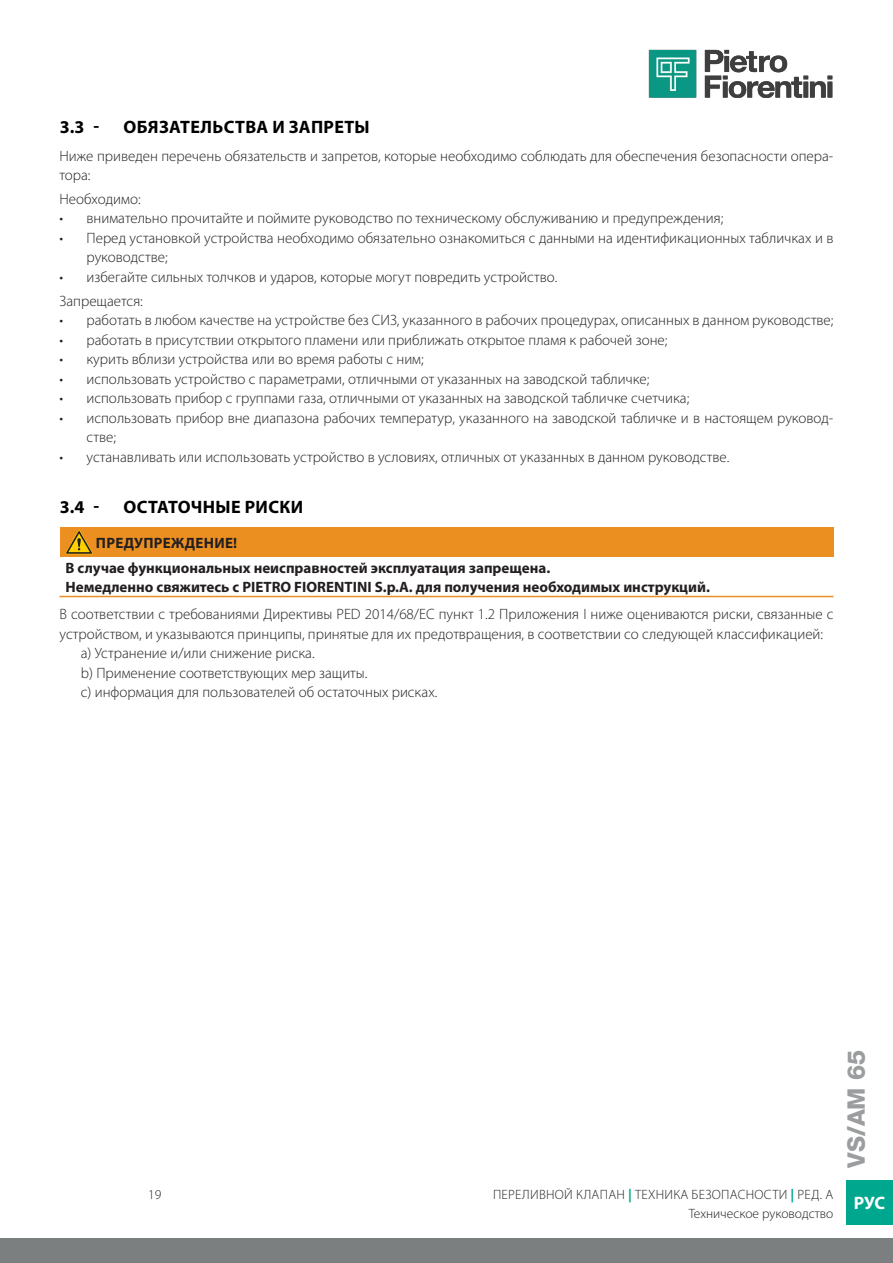
<style>
.page{position:relative;width:893px;height:1263px;background:#fff}
.page>*{position:absolute;margin:0;border:0;box-sizing:border-box;transform-origin:0 0}
.t1{font:800 24px "Helvetica Neue LT Pro";color:#9b9d9e}
.t2{font:700 18px "Myriad Pro";letter-spacing:.02em;color:#000}
.t3{font:700 18px "Myriad Pro";color:#fff}
.Corpo_Testo_Helvetica_Neue_LT_Pro_45_Lig{font:300 15px/19.5px "Myriad Pro";color:#231f20}
.Helvetica_Neue_LT_Pro_75_Bold_10_Sx_Nero{font:700 15px "Myriad Pro";color:#231f20}
.Helvetica_Neue_LT_Pro_75_Bold_10_Sx_AVVE{font:700 15px "Myriad Pro";letter-spacing:.02em;color:#231f20}
.t4{font:300 13.5px "Myriad Pro";letter-spacing:.02em;color:#231f20}
.t5{font:300 13.5px "Myriad Pro";color:#231f20}
.s1{font-weight:700;color:#00a78f}
</style>
<div class="page">
<img style="left:648px;top:49px;width:185px;height:49px">
<div style="left:0;top:1238px;width:893px;height:25px;background:#7c7f80"></div>
<div style="left:846px;top:1180px;width:47px;height:45px;background:#00a78f"></div>
<div style="left:60px;top:527px;width:773px;height:30px;background:#ec8f21"></div>
<hr style="left:60px;top:596px;width:773px;height:1px;background:#ec8f21">
<svg style="left:66px;top:530px;width:27px;height:24px"></svg>
<p class="t2" style="left:60px;top:115px;width:41px">3.3 -</p>
<p class="t2" style="left:123px;top:115px;width:248px">ОБЯЗАТЕЛЬСТВА И ЗАПРЕТЫ</p>
<p class="Corpo_Testo_Helvetica_Neue_LT_Pro_45_Lig" style="left:60px;top:146px;width:775px">Ниже приведен перечень обязательств и запретов, которые необходимо соблюдать для обеспечения безопасности опера&shy;тора:</p>
<p class="Corpo_Testo_Helvetica_Neue_LT_Pro_45_Lig" style="left:60px;top:189px;width:83px">Необходимо:</p>
<p class="Corpo_Testo_Helvetica_Neue_LT_Pro_45_Lig" style="left:60px;top:208px;width:665px">• внимательно прочитайте и поймите руководство по техническому обслуживанию и предупреждения;</p>
<p class="Corpo_Testo_Helvetica_Neue_LT_Pro_45_Lig" style="left:87px;top:228px;width:748px;text-indent:-27px">• Перед установкой устройства необходимо обязательно ознакомиться с данными на идентификационных табличках и в руководстве;</p>
<p class="Corpo_Testo_Helvetica_Neue_LT_Pro_45_Lig" style="left:60px;top:267px;width:499px">• избегайте сильных толчков и ударов, которые могут повредить устройство.</p>
<p class="Corpo_Testo_Helvetica_Neue_LT_Pro_45_Lig" style="left:60px;top:291px;width:85px">Запрещается:</p>
<p class="Corpo_Testo_Helvetica_Neue_LT_Pro_45_Lig" style="left:60px;top:310px;width:775px">• работать в любом качестве на устройстве без СИЗ, указанного в рабочих процедурах, описанных в данном руководстве;</p>
<p class="Corpo_Testo_Helvetica_Neue_LT_Pro_45_Lig" style="left:60px;top:330px;width:609px">• работать в присутствии открытого пламени или приближать открытое пламя к рабочей зоне;</p>
<p class="Corpo_Testo_Helvetica_Neue_LT_Pro_45_Lig" style="left:60px;top:349px;width:366px">• курить вблизи устройства или во время работы с ним;</p>
<p class="Corpo_Testo_Helvetica_Neue_LT_Pro_45_Lig" style="left:60px;top:369px;width:591px">• использовать устройство с параметрами, отличными от указанных на заводской табличке;</p>
<p class="Corpo_Testo_Helvetica_Neue_LT_Pro_45_Lig" style="left:60px;top:388px;width:631px">• использовать прибор с группами газа, отличными от указанных на заводской табличке счетчика;</p>
<p class="Corpo_Testo_Helvetica_Neue_LT_Pro_45_Lig" style="left:87px;top:408px;width:748px;text-indent:-27px">• использовать прибор вне диапазона рабочих температур, указанного на заводской табличке и в настоящем руковод&shy;стве;</p>
<p class="Corpo_Testo_Helvetica_Neue_LT_Pro_45_Lig" style="left:60px;top:447px;width:671px">• устанавливать или использовать устройство в условиях, отличных от указанных в данном руководстве.</p>
<p class="t2" style="left:60px;top:495px;width:41px">3.4 -</p>
<p class="t2" style="left:123px;top:495px;width:181px">ОСТАТОЧНЫЕ РИСКИ</p>
<p class="Helvetica_Neue_LT_Pro_75_Bold_10_Sx_AVVE" style="left:96px;top:533px;width:143px">ПРЕДУПРЕЖДЕНИЕ!</p>
<p class="Helvetica_Neue_LT_Pro_75_Bold_10_Sx_Nero" style="left:66px;top:558px;width:486px">В случае функциональных неисправностей эксплуатация запрещена.</p>
<p class="Helvetica_Neue_LT_Pro_75_Bold_10_Sx_Nero" style="left:66px;top:577px;width:646px">Немедленно свяжитесь с PIETRO FIORENTINI S.p.A. для получения необходимых инструкций.</p>
<p class="Corpo_Testo_Helvetica_Neue_LT_Pro_45_Lig" style="left:60px;top:604px;width:775px">В соответствии с требованиями Директивы PED 2014/68/ЕС пункт 1.2 Приложения I ниже оцениваются риски, связанные с устройством, и указываются принципы, принятые для их предотвращения, в соответствии со следующей классификацией:</p>
<p class="Corpo_Testo_Helvetica_Neue_LT_Pro_45_Lig" style="left:81px;top:643px;width:235px">a) Устранение и/или снижение риска.</p>
<p class="Corpo_Testo_Helvetica_Neue_LT_Pro_45_Lig" style="left:81px;top:663px;width:288px">b) Применение соответствующих мер защиты.</p>
<p class="Corpo_Testo_Helvetica_Neue_LT_Pro_45_Lig" style="left:81px;top:682px;width:358px">c) информация для пользователей об остаточных рисках.</p>
<p class="t4" style="left:148px;top:1186px;width:15px">19</p>
<p class="t4" style="left:493px;top:1186px;width:342px">ПЕРЕЛИВНОЙ КЛАПАН <span class="s1">|</span> ТЕХНИКА БЕЗОПАСНОСТИ <span class="s1">|</span> РЕД. A</p>
<p class="t5" style="left:689px;top:1205px;width:146px">Техническое руководство</p>
<h1 class="t1" style="left:842px;top:1168px;width:120px;rotate:-90deg">VS/AM 65</h1>
<p class="t3" style="left:854px;top:1191px;width:33px">РУС</p>
</div>
